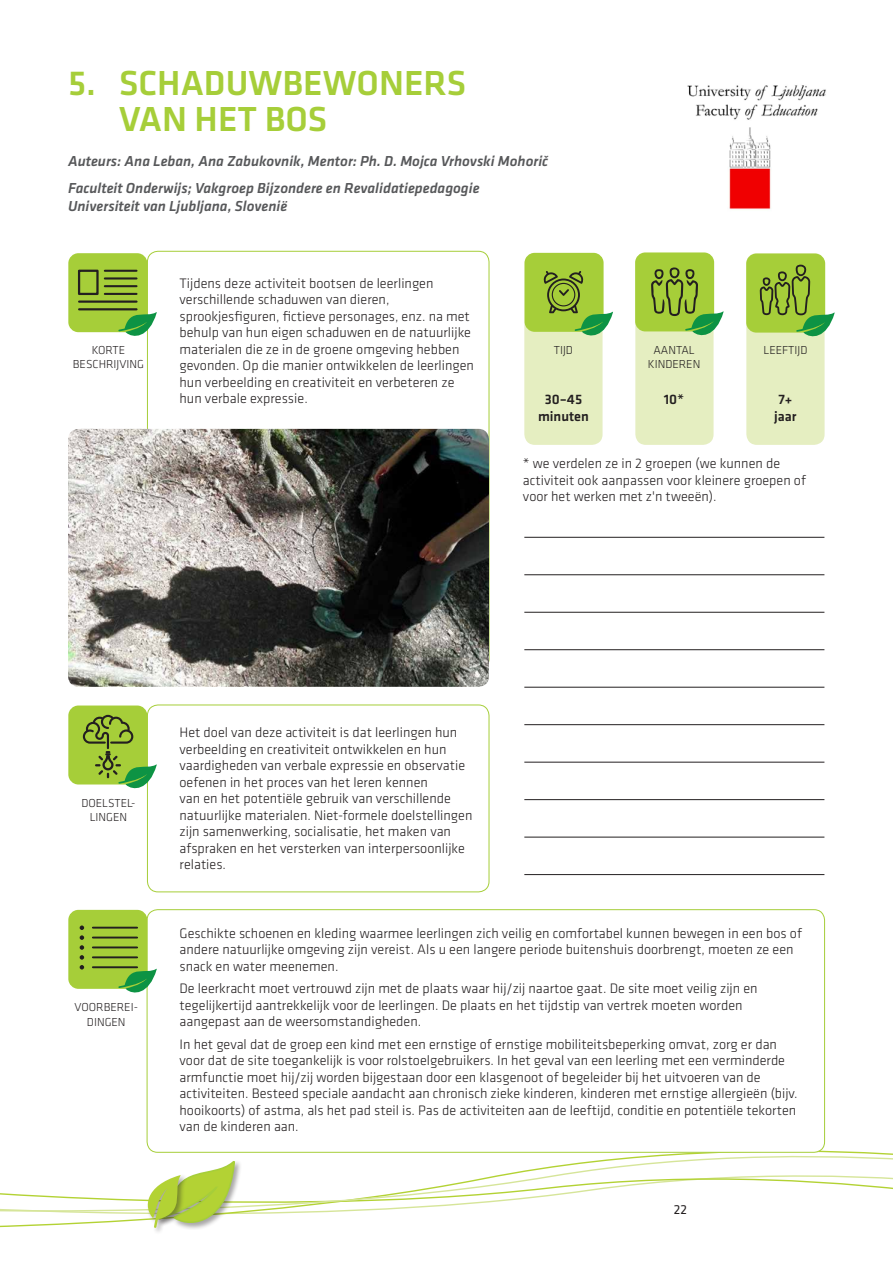
<style>
.page{position:relative;width:893px;height:1263px;background:#fff}
.page>*{position:absolute;margin:0;border:0;box-sizing:border-box;transform-origin:0 0}
.Naslovi{font:500 36px/36px "Klavika";color:#a6ce39}
.avtor_šola{font:italic 500 15px/18px "Klavika";color:#57585a}
.avtor{font:italic 500 15px "Klavika";color:#57585a}
.body_tekst{font:300 14.25px/16.5px "Klavika";color:#231f20}
.body_tekst-2{font:500 14.25px/17.1px "Klavika";color:#231f20;text-align:center}
.t1{font:13.5px "Klavika";color:#231f20}
.body_tekst-3{font:300 12px/14.4px "Klavika";color:#231f20;text-align:center}
</style>
<div class="page">
<svg style="left:0;top:1127px;width:893px;height:101px"></svg>
<div style="left:156px;top:1159px;width:87px;height:71px;background:#231f20;opacity:.4"></div>
<div style="left:146px;top:1174px;width:42px;height:61px;background:#231f20;opacity:.4"></div>
<svg style="left:144px;top:1161px;width:92px;height:67px"></svg>
<div style="left:147px;top:705px;width:342px;height:187px;border:1px solid #a6ce39;border-radius:11px"></div>
<div style="left:524px;top:253px;width:79px;height:192px;background:#e5eec1;border-radius:11px"></div>
<div style="left:635px;top:253px;width:79px;height:192px;background:#e5eec1;border-radius:11px"></div>
<div style="left:746px;top:253px;width:79px;height:192px;background:#e5eec1;border-radius:11px"></div>
<div style="left:635px;top:252px;width:79px;height:79px;background:#a6ce39;border-radius:10px"></div>
<svg style="left:651px;top:267px;width:73px;height:71px"></svg>
<div style="left:525px;top:253px;width:79px;height:79px;background:#a6ce39;border-radius:10px"></div>
<svg style="left:543px;top:271px;width:70px;height:67px"></svg>
<div style="left:746px;top:254px;width:79px;height:79px;background:#a6ce39;border-radius:10px"></div>
<svg style="left:760px;top:265px;width:75px;height:74px"></svg>
<div style="left:68px;top:253px;width:79px;height:79px;background:#a6ce39;border-radius:10px"></div>
<svg style="left:118px;top:308px;width:39px;height:31px"></svg>
<hr style="left:105px;top:293px;width:32px;height:2px;background:#231f20">
<hr style="left:79px;top:300px;width:58px;height:3px;background:#231f20">
<hr style="left:79px;top:308px;width:58px;height:2px;background:#231f20">
<hr style="left:105px;top:285px;width:32px;height:2px;background:#231f20">
<hr style="left:105px;top:277px;width:32px;height:2px;background:#231f20">
<hr style="left:105px;top:270px;width:32px;height:2px;background:#231f20">
<div style="left:78px;top:270px;width:21px;height:25px;border:2px solid #231f20"></div>
<div style="left:68px;top:705px;width:79px;height:79px;background:#a6ce39;border-radius:10px"></div>
<svg style="left:83px;top:715px;width:74px;height:76px"></svg>
<hr style="left:524px;top:649px;width:300px;height:1px;background:#231f20">
<hr style="left:524px;top:762px;width:300px;height:1px;background:#231f20">
<hr style="left:524px;top:724px;width:300px;height:1px;background:#231f20">
<hr style="left:524px;top:574px;width:300px;height:1px;background:#231f20">
<hr style="left:524px;top:874px;width:300px;height:1px;background:#231f20">
<hr style="left:524px;top:687px;width:300px;height:1px;background:#231f20">
<hr style="left:524px;top:537px;width:300px;height:1px;background:#231f20">
<hr style="left:524px;top:837px;width:300px;height:1px;background:#231f20">
<hr style="left:524px;top:799px;width:300px;height:1px;background:#231f20">
<hr style="left:524px;top:612px;width:300px;height:1px;background:#231f20">
<img style="left:68px;top:429px;width:421px;height:258px">
<img style="left:687px;top:85px;width:139px;height:124px">
<div style="left:147px;top:910px;width:678px;height:242px;background:#fff;border-radius:11px"></div>
<div style="left:147px;top:909px;width:678px;height:244px;border:1px solid #a6ce39;border-radius:11px"></div>
<div style="left:68px;top:910px;width:79px;height:79px;background:#a6ce39;border-radius:10px"></div>
<svg style="left:118px;top:964px;width:39px;height:31px"></svg>
<hr style="left:93px;top:927px;width:44px;height:1px;background:#231f20">
<hr style="left:93px;top:936px;width:44px;height:2px;background:#231f20">
<hr style="left:93px;top:946px;width:44px;height:2px;background:#231f20">
<hr style="left:93px;top:956px;width:44px;height:2px;background:#231f20">
<hr style="left:93px;top:966px;width:44px;height:2px;background:#231f20">
<svg style="left:80px;top:925px;width:4px;height:44px"></svg>
<p class="Naslovi" style="left:119px;top:66px;width:349px;text-indent:-51px">5. SCHADUWBEWONERS<br>VAN HET BOS</p>
<p class="avtor" style="left:68px;top:153px;width:482px">Auteurs: Ana Leban, Ana Zabukovnik, Mentor: Ph. D. Mojca Vrhovski Mohorič</p>
<p class="avtor_šola" style="left:68px;top:179px;width:413px">Faculteit Onderwijs; Vakgroep Bijzondere en Revalidatiepedagogie<br>Universiteit van Ljubljana, Slovenië</p>
<p class="body_tekst-3" style="left:73px;top:343px;width:72px">KORTE<br>BESCHRIJVING</p>
<p class="body_tekst" style="left:180px;top:275px;width:296px">Tijdens deze activiteit bootsen de leerlingen verschillende schaduwen van dieren, sprookjesfiguren, fictieve personages, enz. na met behulp van hun eigen schaduwen en de natuurlijke materialen die ze in de groene omgeving hebben gevonden. Op die manier ontwikkelen de leerlingen hun verbeelding en creativiteit en verbeteren ze hun verbale expressie.</p>
<p class="body_tekst-3" style="left:554px;top:343px;width:21px">TIJD</p>
<p class="body_tekst-3" style="left:648px;top:343px;width:54px">AANTAL<br>KINDEREN</p>
<p class="body_tekst-3" style="left:763px;top:343px;width:46px">LEEFTIJD</p>
<p class="body_tekst-2" style="left:538px;top:390px;width:52px">30–45 minuten</p>
<p class="body_tekst-2" style="left:664px;top:390px;width:22px">10*</p>
<p class="body_tekst-2" style="left:774px;top:390px;width:24px;text-align:left">7+ jaar</p>
<p class="body_tekst" style="left:523px;top:456px;width:285px">* we verdelen ze in 2 groepen (we kunnen de activiteit ook aanpassen voor kleinere groepen of voor het werken met z'n tweeën).</p>
<p class="body_tekst-3" style="left:81px;top:796px;width:54px">DOELSTEL-<br>LINGEN</p>
<p class="body_tekst-3" style="left:75px;top:1000px;width:65px">VOORBEREI-<br>DINGEN</p>
<p class="body_tekst" style="left:180px;top:725px;width:294px">Het doel van deze activiteit is dat leerlingen hun verbeelding en creativiteit ontwikkelen en hun vaardigheden van verbale expressie en observatie oefenen in het proces van het leren kennen<br>van en het potentiële gebruik van verschillende natuurlijke materialen. Niet-formele doelstellingen zijn samenwerking, socialisatie, het maken van afspraken en het versterken van interpersoonlijke relaties.</p>
<p class="body_tekst" style="left:180px;top:925px;width:624px">Geschikte schoenen en kleding waarmee leerlingen zich veilig en comfortabel kunnen bewegen in een bos of andere natuurlijke omgeving zijn vereist. Als u een langere periode buitenshuis doorbrengt, moeten ze een snack en water meenemen.</p>
<p class="body_tekst" style="left:180px;top:980px;width:580px">De leerkracht moet vertrouwd zijn met de plaats waar hij/zij naartoe gaat. De site moet veilig zijn en tegelijkertijd aantrekkelijk voor de leerlingen. De plaats en het tijdstip van vertrek moeten worden aangepast aan de weersomstandigheden.</p>
<p class="body_tekst" style="left:180px;top:1036px;width:619px">In het geval dat de groep een kind met een ernstige of ernstige mobiliteitsbeperking omvat, zorg er dan voor dat de site toegankelijk is voor rolstoelgebruikers. In het geval van een leerling met een verminderde armfunctie moet hij/zij worden bijgestaan door een klasgenoot of begeleider bij het uitvoeren van de activiteiten. Besteed speciale aandacht aan chronisch zieke kinderen, kinderen met ernstige allergieën (bijv. hooikoorts) of astma, als het pad steil is. Pas de activiteiten aan de leeftijd, conditie en potentiële tekorten van de kinderen aan.</p>
<p class="t1" style="left:674px;top:1202px;width:15px">22</p>
</div>
